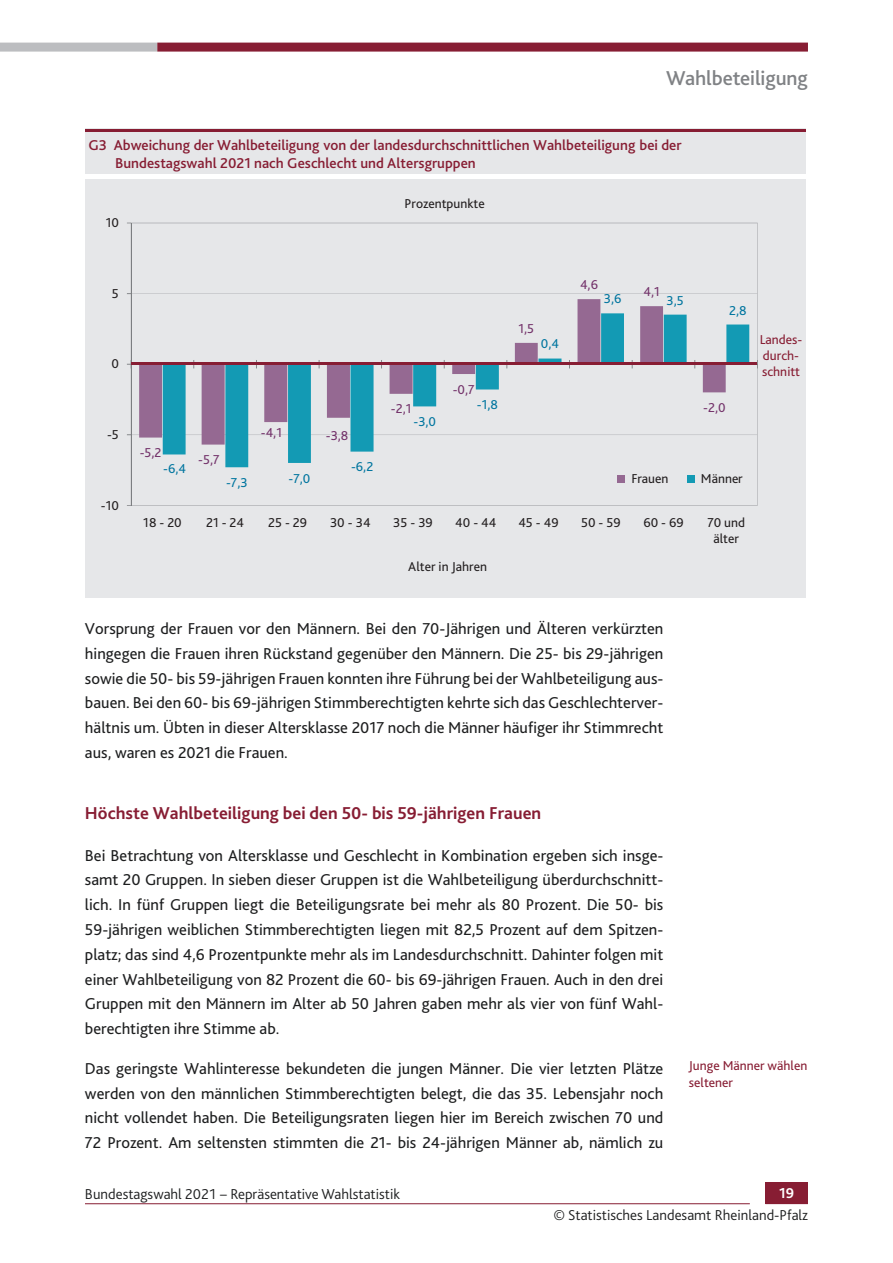
<style>
.page{position:relative;width:893px;height:1263px;background:#fff}
.page>*{position:absolute;margin:0;border:0;box-sizing:border-box;transform-origin:0 0}
.t1{font:21px "Bliss 2 Medium 2";letter-spacing:-.005em;color:#808285}
.t2{font:18px "Bliss 2 Bold 3";color:#871d33}
.t3{font:16.5px/24.8px "Bliss 23";color:#1d1e1f;text-align:justify}
.t4{font:15px/18px "Bliss 2 Medium 2";color:#871d33}
.t5{font:300 15px "Bliss 2";color:#1d1e1f}
.t6{font:15px "Bliss 2 Bold 3";color:#fff}
.t7{font:13.5px/16px "Bliss 23";color:#231f20;text-align:center}
.t8{font:13.5px/16px "Bliss 23";color:#871d33}
.t9{font:13.5px "Bliss 23";color:#73326a}
.t10{font:13.5px "Bliss 23";color:#00759f}
</style>
<div class="page">
<div style="left:765px;top:1183px;width:43px;height:21px;background:#871d33"></div>
<hr style="left:85px;top:1203px;width:665px;height:1px;background:#871d33">
<div style="left:0;top:43px;width:157px;height:9px;background:#bcbdc0"></div>
<div style="left:157px;top:43px;width:651px;height:9px;background:#871d33"></div>
<div style="left:85px;top:129px;width:721px;height:469px;background:#e6e7e9"></div>
<svg style="left:131px;top:223px;width:627px;height:283px"></svg>
<svg style="left:139px;top:299px;width:587px;height:146px"></svg>
<svg style="left:163px;top:313px;width:586px;height:154px"></svg>
<hr style="left:131px;top:223px;width:1px;height:282px;background:#7c7e81">
<svg style="left:127px;top:360px;width:4px;height:8px"></svg>
<div style="left:618px;top:475px;width:7px;height:7px;background:#956992"></div>
<div style="left:687px;top:475px;width:7px;height:7px;background:#139ab4"></div>
<hr style="left:131px;top:362px;width:626px;height:3px;background:#871d33">
<hr style="left:85px;top:175px;width:721px;height:4px;background:#fff">
<hr style="left:85px;top:129px;width:721px;height:2px;background:#871d33">
<p class="t1" style="left:666px;top:70px;width:143px">Wahlbeteiligung</p>
<p class="t4" style="left:115px;top:137px;width:568px;text-indent:-26px">G3 Abweichung der Wahlbeteiligung von der landesdurchschnittlichen Wahlbeteiligung bei der<br>Bundestagswahl 2021 nach Geschlecht und Altersgruppen</p>
<p class="t7" style="left:106px;top:216px;width:15px">10</p>
<p class="t7" style="left:404px;top:197px;width:82px">Prozentpunkte</p>
<p class="t7" style="left:112px;top:286px;width:8px">5</p>
<p class="t7" style="left:111px;top:357px;width:9px">0</p>
<p class="t7" style="left:107px;top:428px;width:13px">-5</p>
<p class="t7" style="left:101px;top:498px;width:20px">-10</p>
<p class="t9" style="left:140px;top:448px;width:23px">-5,2</p>
<p class="t10" style="left:163px;top:464px;width:24px">-6,4</p>
<p class="t9" style="left:261px;top:428px;width:23px">-4,1</p>
<p class="t9" style="left:326px;top:431px;width:24px">-3,8</p>
<p class="t9" style="left:198px;top:455px;width:23px">-5,7</p>
<p class="t10" style="left:226px;top:477px;width:23px">-7,3</p>
<p class="t10" style="left:289px;top:473px;width:23px">-7,0</p>
<p class="t10" style="left:351px;top:462px;width:24px">-6,2</p>
<p class="t9" style="left:391px;top:404px;width:22px">-2,1</p>
<p class="t10" style="left:413px;top:417px;width:24px">-3,0</p>
<p class="t9" style="left:453px;top:384px;width:23px">-0,7</p>
<p class="t10" style="left:477px;top:399px;width:23px">-1,8</p>
<p class="t9" style="left:518px;top:323px;width:17px">1,5</p>
<p class="t10" style="left:541px;top:339px;width:20px">0,4</p>
<p class="t9" style="left:580px;top:280px;width:19px">4,6</p>
<p class="t9" style="left:643px;top:287px;width:18px">4,1</p>
<p class="t10" style="left:604px;top:294px;width:19px">3,6</p>
<p class="t10" style="left:667px;top:295px;width:19px">3,5</p>
<p class="t10" style="left:729px;top:305px;width:19px">2,8</p>
<p class="t9" style="left:703px;top:402px;width:24px">-2,0</p>
<p class="t7" style="left:631px;top:471px;width:39px">Frauen</p>
<p class="t7" style="left:701px;top:471px;width:43px">Männer</p>
<p class="t7" style="left:143px;top:516px;width:40px">18 - 20</p>
<p class="t7" style="left:206px;top:516px;width:39px">21 - 24</p>
<p class="t7" style="left:268px;top:516px;width:40px">25 - 29</p>
<p class="t7" style="left:330px;top:516px;width:42px">30 - 34</p>
<p class="t7" style="left:393px;top:516px;width:41px">35 - 39</p>
<p class="t7" style="left:455px;top:516px;width:43px">40 - 44</p>
<p class="t7" style="left:518px;top:516px;width:42px">45 - 49</p>
<p class="t7" style="left:581px;top:516px;width:41px">50 - 59</p>
<p class="t7" style="left:643px;top:516px;width:42px">60 - 69</p>
<p class="t7" style="left:707px;top:516px;width:39px">70 und älter</p>
<p class="t7" style="left:408px;top:560px;width:80px">Alter in Jahren</p>
<p class="t8" style="left:760px;top:333px;width:44px">Landes&shy;durch&shy;schnitt</p>
<p class="t3" style="left:85px;top:618px;width:580px">Vorsprung der Frauen vor den Männern. Bei den 70-Jährigen und Älteren verkürzten hingegen die Frauen ihren Rückstand gegenüber den Männern. Die 25- bis 29-jährigen sowie die 50- bis 59-jährigen Frauen konnten ihre Führung bei der Wahlbeteiligung aus&shy;bauen. Bei den 60- bis 69-jährigen Stimmberechtigten kehrte sich das Geschlechterver&shy;hältnis um. Übten in dieser Altersklasse 2017 noch die Männer häufiger ihr Stimmrecht aus, waren es 2021 die Frauen.</p>
<p class="t2" style="left:85px;top:806px;width:458px">Höchste Wahlbeteiligung bei den 50- bis 59-jährigen Frauen</p>
<p class="t3" style="left:85px;top:844px;width:580px">Bei Betrachtung von Altersklasse und Geschlecht in Kombination ergeben sich insge&shy;samt 20 Gruppen. In sieben dieser Gruppen ist die Wahlbeteiligung überdurchschnitt&shy;lich. In fünf Gruppen liegt die Beteiligungsrate bei mehr als 80 Prozent. Die 50- bis 59-jährigen weiblichen Stimmberechtigten liegen mit 82,5 Prozent auf dem Spitzen&shy;platz; das sind 4,6 Prozentpunkte mehr als im Landesdurchschnitt. Dahinter folgen mit einer Wahlbeteiligung von 82 Prozent die 60- bis 69-jährigen Frauen. Auch in den drei Gruppen mit den Männern im Alter ab 50 Jahren gaben mehr als vier von fünf Wahl&shy;berechtigten ihre Stimme ab.</p>
<p class="t3" style="left:85px;top:1057px;width:580px">Das geringste Wahlinteresse bekundeten die jungen Männer. Die vier letzten Plätze werden von den männlichen Stimmberechtigten belegt, die das 35. Lebensjahr noch nicht vollendet haben. Die Beteiligungsraten liegen hier im Bereich zwischen 70 und 72 Prozent. Am seltensten stimmten die 21- bis 24-jährigen Männer ab, nämlich zu</p>
<p class="t8" style="left:689px;top:1059px;width:120px">Junge Männer wählen seltener</p>
<p class="t5" style="left:85px;top:1188px;width:317px">Bundestagswahl 2021 – Repräsentative Wahlstatistik</p>
<p class="t6" style="left:779px;top:1188px;width:17px">19</p>
<p class="t5" style="left:553px;top:1210px;width:256px">© Statistisches Landesamt Rheinland-Pfalz</p>
</div>
